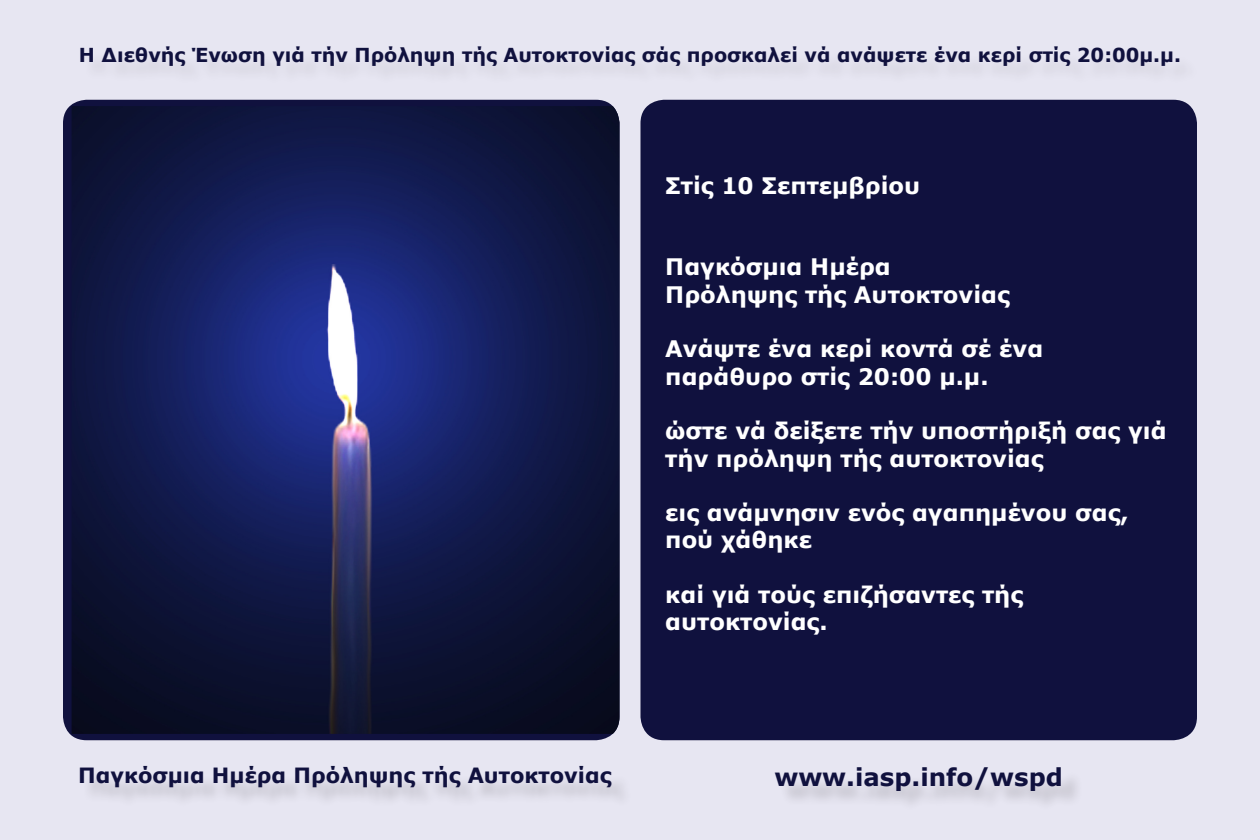
<style>
.page{position:relative;width:1260px;height:840px;background:#e7e6f2}
.page>*{position:absolute;margin:0;border:0;box-sizing:border-box;transform-origin:0 0}
.t1{font:700 24.5px "Verdana";color:#10113e}
.t2{font:700 22.75px/27.3px "Verdana";color:#fff}
.t3{font:700 21px "Verdana";color:#10113e}
.t4{font:700 19.25px "Verdana";color:#10113e}
</style>
<div class="page">
<div style="left:63px;top:100px;width:557px;height:640px;background:#10113e;border-radius:24px"></div>
<img style="left:72px;top:106px;width:548px;height:628px">
<div style="left:640px;top:100px;width:557px;height:640px;background:#10113e;border-radius:24px"></div>
<div style="left:83px;top:769px;width:550px;height:39px;background:#231f20;opacity:.2"></div>
<div style="left:777px;top:770px;width:305px;height:41px;background:#231f20;opacity:.2"></div>
<p class="t4" style="left:79px;top:42px;width:1104px">Η Διεθνής Ένωση γιά τήν Πρόληψη τής Αυτοκτονίας σάς προσκαλεί νά ανάψετε ένα κερί στίς 20:00μ.μ.</p>
<p class="t2" style="left:665px;top:172px;width:257px">Στίς 10 Σεπτεμβρίου</p>
<p class="t2" style="left:665px;top:254px;width:227px">Παγκόσμια Ημέρα</p>
<p class="t2" style="left:665px;top:281px;width:346px">Πρόληψης τής Αυτοκτονίας</p>
<p class="t2" style="left:665px;top:336px;width:379px">Ανάψτε ένα κερί κοντά σέ ένα παράθυρο στίς 20:00 μ.μ.</p>
<p class="t2" style="left:665px;top:417px;width:503px">ώστε νά δείξετε τήν υποστήριξή σας γιά τήν πρόληψη τής αυτοκτονίας</p>
<p class="t2" style="left:665px;top:499px;width:465px">εις ανάμνησιν ενός αγαπημένου σας, πού χάθηκε</p>
<p class="t2" style="left:665px;top:581px;width:359px">καί γιά τούς επιζήσαντες τής αυτοκτονίας.</p>
<p class="t3" style="left:78px;top:762px;width:535px">Παγκόσμια Ημέρα Πρόληψης τής Αυτοκτονίας</p>
<p class="t1" style="left:774px;top:761px;width:290px">www.iasp.info/wspd</p>
</div>
